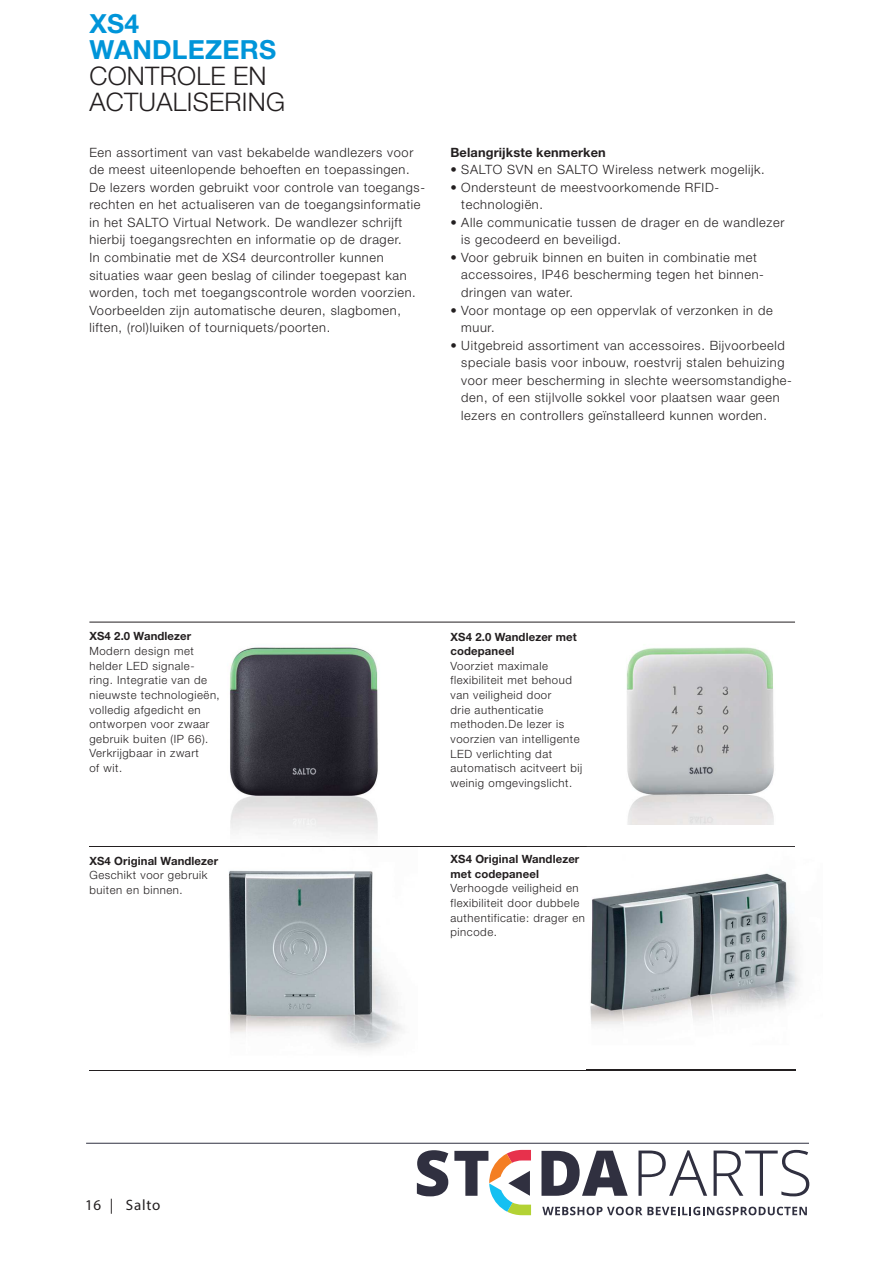
<style>
.page{position:relative;width:893px;height:1263px;background:#fff}
.page>*{position:absolute;margin:0;border:0;box-sizing:border-box;transform-origin:0 0}
.t1{font:700 26.4px/26.4px "Helvetica Neue LT Std";letter-spacing:.01em;color:#0095d9}
.t2{font:300 25.65px/25.7px "Helvetica Neue LT Std";letter-spacing:.01em;color:#231f20}
.t3{font:15px "Myriad Pro";letter-spacing:.05em;color:#231f20}
.t4{font:300 12.75px/17.5px "Helvetica Neue LT Std";letter-spacing:.05em;color:#231f20}
.t5{font:700 12.75px "Helvetica Neue LT Std";letter-spacing:.01em;color:#231f20}
.t6{font:300 11.4px/14.7px "Helvetica Neue LT Std";letter-spacing:.05em;color:#231f20}
.t7{font:700 11.4px/14.7px "Helvetica Neue LT Std";letter-spacing:.01em;color:#231f20}
</style>
<div class="page">
<svg style="left:542px;top:1207px;width:265px;height:8px"></svg>
<svg style="left:417px;top:1150px;width:31px;height:46px"></svg>
<svg style="left:541px;top:1151px;width:87px;height:45px"></svg>
<svg style="left:638px;top:1150px;width:69px;height:46px"></svg>
<svg style="left:714px;top:1150px;width:95px;height:46px"></svg>
<svg style="left:454px;top:1150px;width:77px;height:65px"></svg>
<hr style="left:86px;top:1143px;width:723px;height:1px;background:#303141">
<hr style="left:89px;top:1070px;width:706px;height:1px;background:#231f20">
<img style="left:229px;top:647px;width:149px;height:188px">
<hr style="left:89px;top:622px;width:706px;height:1px;background:#231f20">
<hr style="left:89px;top:846px;width:706px;height:1px;background:#231f20">
<img style="left:587px;top:873px;width:213px;height:198px">
<img style="left:587px;top:1070px;width:208px;height:1px">
<img style="left:229px;top:870px;width:174px;height:181px">
<img style="left:626px;top:647px;width:148px;height:177px">
<h1 class="t1" style="left:89px;top:13px;width:188px">XS4<br>WANDLEZERS</h1>
<h2 class="t2" style="left:89px;top:65px;width:197px">CONTROLE EN<br>ACTUALISERING</h2>
<p class="t4" style="left:89px;top:144px;width:337px">Een assortiment van vast bekabelde wandlezers voor de meest uiteenlopende behoeften en toepassingen.<br>De lezers worden gebruikt voor controle van toegangs&shy;rechten en het actualiseren van de toegangsinformatie in het SALTO Virtual Network. De wandlezer schrijft hierbij toegangsrechten en informatie op de drager.<br>In combinatie met de XS4 deurcontroller kunnen situaties waar geen beslag of cilinder toegepast kan worden, toch met toegangscontrole worden voorzien.<br>Voorbeelden zijn automatische deuren, slagbomen, liften, (rol)luiken of tourniquets/poorten.</p>
<p class="t5" style="left:450px;top:147px;width:157px">Belangrijkste kenmerken</p>
<p class="t4" style="left:450px;top:162px;width:316px">• SALTO SVN en SALTO Wireless netwerk mogelijk.</p>
<p class="t4" style="left:461px;top:180px;width:259px;text-indent:-11px">• Ondersteunt de meestvoorkomende RFID&shy;technologiën.</p>
<p class="t4" style="left:461px;top:215px;width:325px;text-indent:-11px">• Alle communicatie tussen de drager en de wandlezer is gecodeerd en beveiligd.</p>
<p class="t4" style="left:461px;top:250px;width:304px;text-indent:-11px">• Voor gebruik binnen en buiten in combinatie met accessoires, IP46 bescherming tegen het binnen&shy;dringen van water.</p>
<p class="t4" style="left:461px;top:302px;width:313px;text-indent:-11px">• Voor montage op een oppervlak of verzonken in de muur.</p>
<p class="t4" style="left:461px;top:338px;width:332px;text-indent:-11px">• Uitgebreid assortiment van accessoires. Bijvoorbeeld speciale basis voor inbouw, roestvrij stalen behuizing voor meer bescherming in slechte weersomstandighe&shy;den, of een stijlvolle sokkel voor plaatsen waar geen lezers en controllers geïnstalleerd kunnen worden.</p>
<p class="t7" style="left:89px;top:630px;width:103px">XS4 2.0 Wandlezer</p>
<p class="t6" style="left:89px;top:644px;width:132px">Modern design met helder LED signale&shy;ring. Integratie van de nieuwste technologieën, volledig afgedicht en ontworpen voor zwaar gebruik buiten (IP 66).<br>Verkrijgbaar in zwart<br>of wit.</p>
<p class="t7" style="left:89px;top:854px;width:130px">XS4 Original Wandlezer</p>
<p class="t6" style="left:89px;top:868px;width:120px">Geschikt voor gebruik buiten en binnen.</p>
<p class="t3" style="left:85px;top:1196px;width:77px">16 | Salto</p>
<p class="t7" style="left:450px;top:630px;width:128px">XS4 2.0 Wandlezer met codepaneel</p>
<p class="t6" style="left:450px;top:659px;width:134px">Voorziet maximale flexibiliteit met behoud van veiligheid door<br>drie authenticatie methoden.De lezer is voorzien van intelligente<br>LED verlichting dat automatisch acitveert bij weinig omgevingslicht.</p>
<p class="t7" style="left:450px;top:853px;width:130px">XS4 Original Wandlezer met codepaneel</p>
<p class="t6" style="left:450px;top:881px;width:136px">Verhoogde veiligheid en flexibiliteit door dubbele authentificatie: drager en pincode.</p>
</div>
